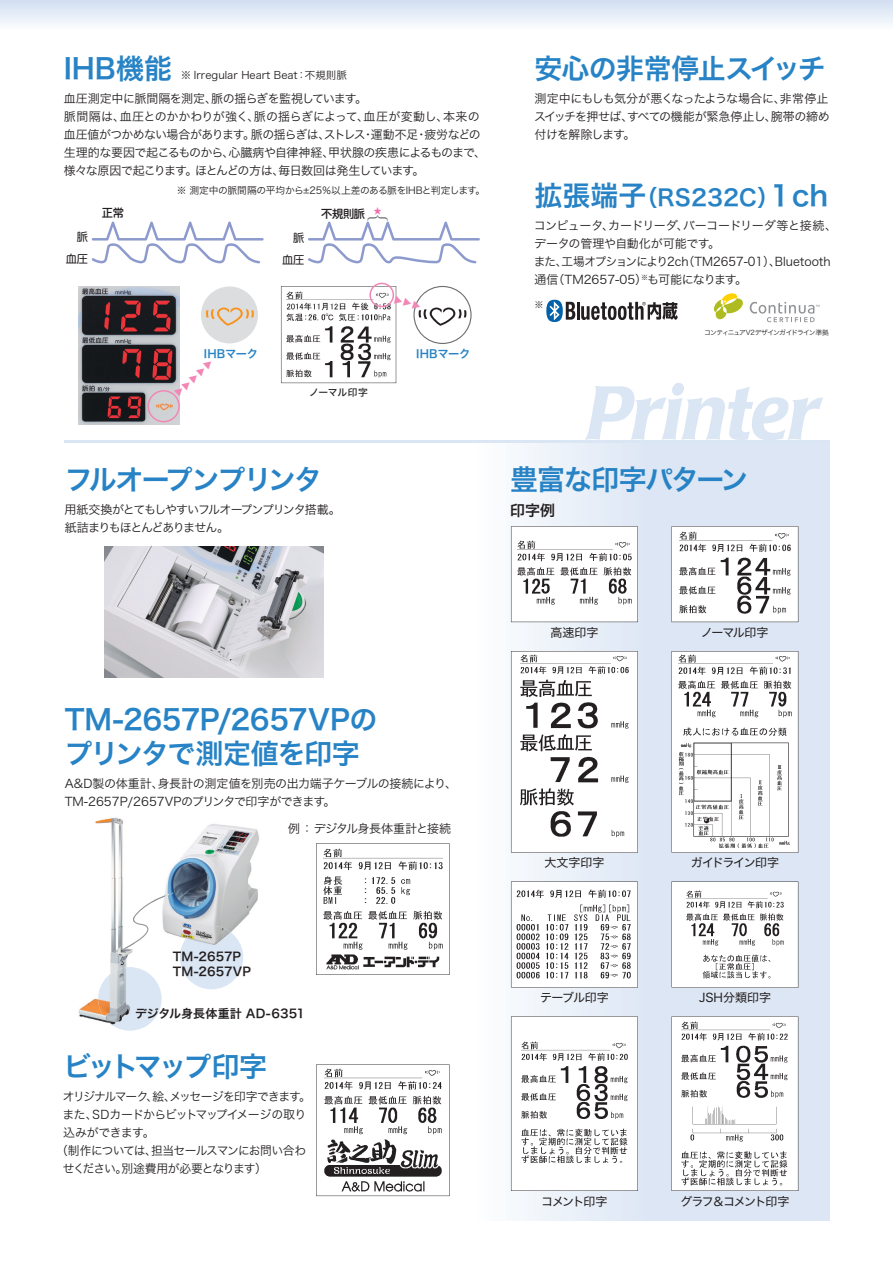
<style>
.page{position:relative;width:893px;height:1263px;background:#fff}
.page>*{position:absolute;margin:0;border:0;box-sizing:border-box;transform-origin:0 0}
.t1{font:italic 500 75px "Poppl Laudatio";letter-spacing:-.005em;color:#dbe6f4}
.t2{font:27.9px/34.5px "Hira Kaku Pro W6 90 pv RKSJ H";letter-spacing:-.04em;color:#2783c5}
.t3{font:27.9px "Hira Kaku Pro W6 90 pv RKSJ H";letter-spacing:-.075em;color:#2783c5}
.t4{font:27.9px "Hira Kaku Pro W6 90 pv RKSJ H";letter-spacing:-.105em;color:#2783c5}
.t5{font:22.5px "Hira Kaku Pro W6 90 pv RKSJ H";color:#2783c5}
.t6{font:21.6px "Koz Min Pro Extra Light 90 pv RKSJ H";color:#6c6d70}
.t7{font:15px "Hira Kaku Pro W6 90 pv RKSJ H";color:#231f20}
.t8{font:12px/18px "Hira Kaku Pro W3 90 pv RKSJ H";letter-spacing:-.045em;color:#231f20}
.t9{font:12px/18px "Hira Kaku Pro W3 90 pv RKSJ H";letter-spacing:-.01em;color:#231f20}
.t10{font:12px/18px "Hira Kaku Pro W3 90 pv RKSJ H";letter-spacing:-.1em;color:#231f20}
.t11{font:12px/15px "Hira Kaku Pro W6 90 pv RKSJ H";letter-spacing:.005em;color:#231f20}
.t12{font:12px "Hira Kaku Std W4 90 pv RKSJ H";letter-spacing:-.04em;color:#231f20}
.t13{font:12px "Hira Kaku Pro W3 90 pv RKSJ H";letter-spacing:-.08em;color:#231f20}
.t14{font:12px "Hira Kaku Pro W3 90 pv RKSJ H";letter-spacing:-.07em;color:#231f20}
.t15{font:12px "Hira Kaku Pro W3 90 pv RKSJ H";letter-spacing:-.09em;color:#231f20}
.t16{font:12px "Hira Kaku Std W4 90 pv RKSJ H";letter-spacing:-.09em;color:#231f20}
.t17{font:12px "Hira Kaku Std W4 90 pv RKSJ H";letter-spacing:-.095em;color:#231f20}
.t18{font:12px "Hira Kaku Std W4 90 pv RKSJ H";color:#231f20}
.t19{font:12px/9.9px "Shin M Go Pro Regular 90 pv RKSJ H";color:#f287b6;text-align:justify;scale:.75 1}
.t20{font:11.25px "Hira Kaku Pro W6 90 pv RKSJ H";letter-spacing:-.005em;color:#2783c5}
.t21{font:11.25px/21.8px "Shin M Go Pro Regular 90 pv RKSJ H";color:#231f20;text-align:right}
.t22{font:11.25px "Shin M Go Pro Medium 90 pv RKSJ H";letter-spacing:-.025em;color:#231f20}
.t23{font:10.5px "Hira Kaku Pro W3 90 pv RKSJ H";color:#231f20}
.t24{font:9.75px "Hira Kaku Pro W3 90 pv RKSJ H";letter-spacing:-.03em;color:#231f20}
.t25{font:9.75px "Hira Kaku Std W5 90 pv RKSJ H";letter-spacing:-.015em;color:#231f20}
.t26{font:9px "Hira Kaku Pro W3 90 pv RKSJ H";color:#231f20}
.t27{font:8.4px "Shin M Go Pro Regular 90 pv RKSJ H";color:#f171ab}
.t28{font:6.75px "Hira Kaku Pro W3 90 pv RKSJ H";letter-spacing:-.1em;color:#231f20}
.s1{font-size:27.9px}
</style>
<div class="page">
<svg style="left:135px;top:902px;width:16px;height:41px"></svg>
<div style="left:468px;top:440px;width:361px;height:780px;background:linear-gradient(to right,#f7f9fc,#d2def0)"></div>
<svg style="left:511px;top:882px;width:127px;height:105px"></svg>
<img style="left:517px;top:890px;width:114px;height:90px">
<svg style="left:511px;top:1016px;width:127px;height:175px"></svg>
<img style="left:521px;top:1042px;width:106px;height:121px">
<div style="left:98px;top:967px;width:64px;height:64px;background:#dbe6f4;border-radius:50%"></div>
<div style="left:180px;top:926px;width:63px;height:63px;background:#dbe6f4;border-radius:50%"></div>
<img style="left:78px;top:287px;width:101px;height:138px">
<div style="left:0;top:0;width:892px;height:38px;background:linear-gradient(to bottom,#d2dff1,#fff)"></div>
<svg style="left:92px;top:222px;width:172px;height:41px"></svg>
<svg style="left:308px;top:222px;width:172px;height:41px"></svg>
<div style="left:201px;top:286px;width:57px;height:57px;background:#dcdddf;border-radius:50%"></div>
<svg style="left:206px;top:308px;width:48px;height:18px"></svg>
<svg style="left:147px;top:390px;width:33px;height:32px"></svg>
<img style="left:105px;top:546px;width:218px;height:132px">
<img style="left:78px;top:817px;width:55px;height:204px">
<img style="left:123px;top:915px;width:12px;height:35px">
<img style="left:98px;top:967px;width:37px;height:59px">
<svg style="left:316px;top:843px;width:134px;height:132px"></svg>
<img style="left:324px;top:848px;width:118px;height:122px">
<svg style="left:511px;top:526px;width:127px;height:96px"></svg>
<img style="left:517px;top:540px;width:114px;height:65px">
<svg style="left:671px;top:526px;width:127px;height:96px"></svg>
<img style="left:679px;top:532px;width:112px;height:81px">
<svg style="left:511px;top:651px;width:127px;height:202px"></svg>
<img style="left:520px;top:654px;width:108px;height:187px">
<svg style="left:671px;top:651px;width:127px;height:202px"></svg>
<img style="left:679px;top:655px;width:112px;height:197px">
<svg style="left:671px;top:882px;width:127px;height:105px"></svg>
<img style="left:686px;top:890px;width:98px;height:88px">
<svg style="left:671px;top:1016px;width:127px;height:175px"></svg>
<img style="left:682px;top:1021px;width:105px;height:164px">
<svg style="left:316px;top:1064px;width:134px;height:132px"></svg>
<img style="left:324px;top:1069px;width:117px;height:123px">
<img style="left:162px;top:824px;width:97px;height:113px">
<img style="left:151px;top:893px;width:22px;height:10px">
<img style="left:180px;top:926px;width:63px;height:26px">
<hr style="left:64px;top:440px;width:765px;height:3px;background:#dbe6f4">
<hr style="left:576px;top:302px;width:3px;height:18px;background:#231f20">
<svg style="left:546px;top:300px;width:29px;height:22px"></svg>
<svg style="left:581px;top:302px;width:97px;height:18px"></svg>
<svg style="left:713px;top:293px;width:30px;height:27px"></svg>
<svg style="left:750px;top:302px;width:69px;height:20px"></svg>
<svg style="left:281px;top:283px;width:191px;height:100px"></svg>
<h2 class="t2" style="left:64px;top:55px;width:110px">IHB機能</h2>
<p class="t23" style="left:181px;top:71px;width:168px">※ Irregular Heart Beat：不規則脈</p>
<p class="t8" style="left:64px;top:91px;width:424px">血圧測定中に脈間隔を測定、脈の揺らぎを監視しています。<br>脈間隔は、血圧とのかかわりが強く、脈の揺らぎによって、血圧が変動し、本来の血圧値がつかめない場合があります。脈の揺らぎは、ストレス・運動不足・疲労などの生理的な要因で起こるものから、心臓病や自律神経、甲状腺の疾患によるものまで、様々な原因で起こります。ほとんどの方は、毎日数回は発生しています。</p>
<p class="t21" style="left:77px;top:228px;width:13px">脈</p>
<p class="t21" style="left:66px;top:250px;width:24px">血圧</p>
<p class="t22" style="left:102px;top:209px;width:24px">正常</p>
<p class="t24" style="left:177px;top:187px;width:310px">※ 測定中の脈間隔の平均から±25％以上差のある脈をIHBと判定します。</p>
<p class="t21" style="left:282px;top:229px;width:24px">脈血圧</p>
<p class="t27" style="left:373px;top:208px;width:10px">★</p>
<p class="t22" style="left:321px;top:209px;width:45px">不規則脈</p>
<h3 class="t6" style="left:387px;top:214px;width:9px;rotate:90deg">{</h3>
<p class="t20" style="left:204px;top:349px;width:56px">IHBマーク</p>
<p class="t20" style="left:416px;top:349px;width:56px">IHBマーク</p>
<p class="t19" style="left:207px;top:359px;width:10px;rotate:47deg">▲ ▲ ▲ ▲ ▲</p>
<p class="t25" style="left:309px;top:388px;width:60px">ノーマル印字</p>
<h2 class="t3" style="left:65px;top:469px;width:259px">フルオープンプリンタ</h2>
<p class="t10" style="left:65px;top:502px;width:278px">用紙交換がとてもしやすいフルオープンプリンタ搭載。紙詰まりもほとんどありません。</p>
<h2 class="t2" style="left:534px;top:55px;width:293px">安心の非常停止スイッチ</h2>
<p class="t8" style="left:534px;top:91px;width:297px;text-align:justify">測定中にもしも気分が悪くなったような場合に、非常停止スイッチを押せば、すべての機能が緊急停止し、腕帯の締め付けを解除します。</p>
<h3 class="t5" style="left:534px;top:189px;width:295px"><span class="s1">拡張端子</span>（RS232C）<span class="s1">１ch</span></h3>
<p class="t9" style="left:534px;top:218px;width:305px">コンピュータ、カードリーダ、バーコードリーダ等と接続、データの管理や自動化が可能です。<br>また、工場オプションにより2ch（TM2657-01）、Bluetooth通信（TM2657-05）<sup>※</sup>も可能になります。</p>
<p class="t26" style="left:534px;top:301px;width:10px">※</p>
<p class="t28" style="left:704px;top:330px;width:126px">コンティニュアV2デザインガイドライン準拠</p>
<h1 class="t1" style="left:585px;top:385px;width:235px">Printer</h1>
<h2 class="t2" style="left:510px;top:466px;width:240px">豊富な印字パターン</h2>
<p class="t7" style="left:510px;top:504px;width:46px">印字例</p>
<h2 class="t2" style="left:65px;top:706px;width:314px">TM-2657P/2657VPのプリンタで測定値を印字</h2>
<p class="t8" style="left:65px;top:776px;width:394px">A&amp;D製の体重計、身長計の測定値を別売の出力端子ケーブルの接続により、<br>TM-2657P/2657VPのプリンタで印字ができます。</p>
<p class="t8" style="left:288px;top:821px;width:164px">例 ： デジタル身長体重計と接続</p>
<p class="t11" style="left:173px;top:950px;width:80px">TM-2657P<br>TM-2657VP</p>
<p class="t11" style="left:135px;top:1008px;width:172px">デジタル身長体重計 AD-6351</p>
<h2 class="t4" style="left:63px;top:1056px;width:205px">ビットマップ印字</h2>
<p class="t13" style="left:63px;top:1092px;width:250px">オリジナルマーク、絵、メッセージを印字できます。</p>
<p class="t8" style="left:63px;top:1107px;width:245px">また、SDカードからビットマップイメージの取り</p>
<p class="t8" style="left:63px;top:1125px;width:93px">込みができます。</p>
<p class="t14" style="left:56px;top:1146px;width:251px">（制作については、担当セールスマンにお問い合わ</p>
<p class="t15" style="left:63px;top:1164px;width:205px">せください。別途費用が必要となります）</p>
<p class="t12" style="left:551px;top:628px;width:49px">高速印字</p>
<p class="t12" style="left:701px;top:628px;width:69px">ノーマル印字</p>
<p class="t12" style="left:545px;top:858px;width:61px">大文字印字</p>
<p class="t17" style="left:691px;top:858px;width:90px">ガイドライン印字</p>
<p class="t12" style="left:540px;top:993px;width:70px">テーブル印字</p>
<p class="t18" style="left:699px;top:993px;width:74px">JSH分類印字</p>
<p class="t12" style="left:541px;top:1197px;width:68px">コメント印字</p>
<p class="t16" style="left:680px;top:1197px;width:111px">グラフ＆コメント印字</p>
</div>
